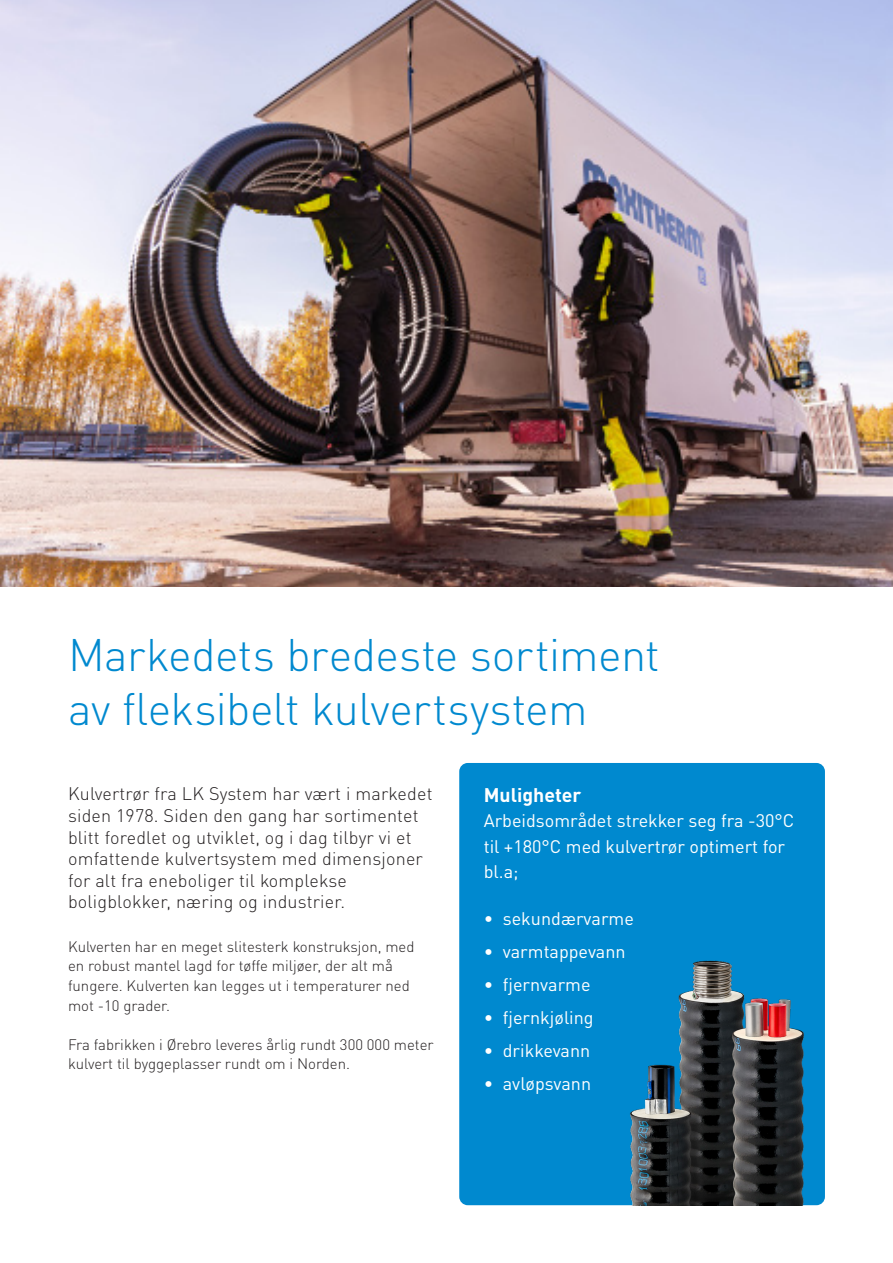
<style>
.page{position:relative;width:893px;height:1263px;background:#fff}
.page>*{position:absolute;margin:0;border:0;box-sizing:border-box;transform-origin:0 0}
.Heading_26_pkt{font:300 45px/54px "DIN Pro";letter-spacing:-.015em;color:#0089cf}
.Large_bullet_list{font:700 19.5px "DIN Pro";color:#fff}
.Introduction{font:300 18px/21.6px "DIN Pro";letter-spacing:.01em;color:#231f20}
.Large_bullet_list-2{font:18px/25.5px "DIN Pro";color:#fff}
.Introduction-2{font:300 15px/19.5px "DIN Pro";color:#231f20}
</style>
<div class="page">
<img style="left:0;top:0;width:893px;height:587px">
<div style="left:459px;top:763px;width:366px;height:442px;background:#0089cf;border-radius:9px"></div>
<img style="left:630px;top:960px;width:174px;height:245px">
<p class="Heading_26_pkt" style="left:68px;top:623px;width:593px">Markedets bredeste sortiment av fleksibelt kulvertsystem</p>
<p class="Introduction" style="left:68px;top:782px;width:366px">Kulvertrør fra LK System har vært i markedet siden 1978. Siden den gang har sortimentet blitt foredlet og utviklet, og i dag tilbyr vi et omfattende kulvertsystem med dimensjoner for alt fra eneboliger til komplekse boligblokker, næring og industrier.</p>
<p class="Introduction-2" style="left:68px;top:935px;width:348px">Kulverten har en meget slitesterk konstruksjon, med en robust mantel lagd for tøffe miljøer, der alt må fungere. Kulverten kan legges ut i temperaturer ned mot -10 grader.</p>
<p class="Introduction-2" style="left:68px;top:1033px;width:367px">Fra fabrikken i Ørebro leveres årlig rundt 300 000 meter kulvert til byggeplasser rundt om i Norden.</p>
<p class="Large_bullet_list" style="left:484px;top:778px;width:99px">Muligheter</p>
<p class="Large_bullet_list-2" style="left:484px;top:806px;width:312px">Arbeidsområdet strekker seg fra -30°C til +180°C med kulvertrør optimert for bl.a;</p>
<p class="Large_bullet_list-2" style="left:484px;top:903px;width:152px">• sekundærvarme</p>
<p class="Large_bullet_list-2" style="left:484px;top:936px;width:143px">• varmtappevann</p>
<p class="Large_bullet_list-2" style="left:484px;top:969px;width:108px">• fjernvarme</p>
<p class="Large_bullet_list-2" style="left:484px;top:1002px;width:112px">• fjernkjøling</p>
<p class="Large_bullet_list-2" style="left:484px;top:1035px;width:108px">• drikkevann</p>
<p class="Large_bullet_list-2" style="left:484px;top:1068px;width:109px">• avløpsvann</p>
</div>
